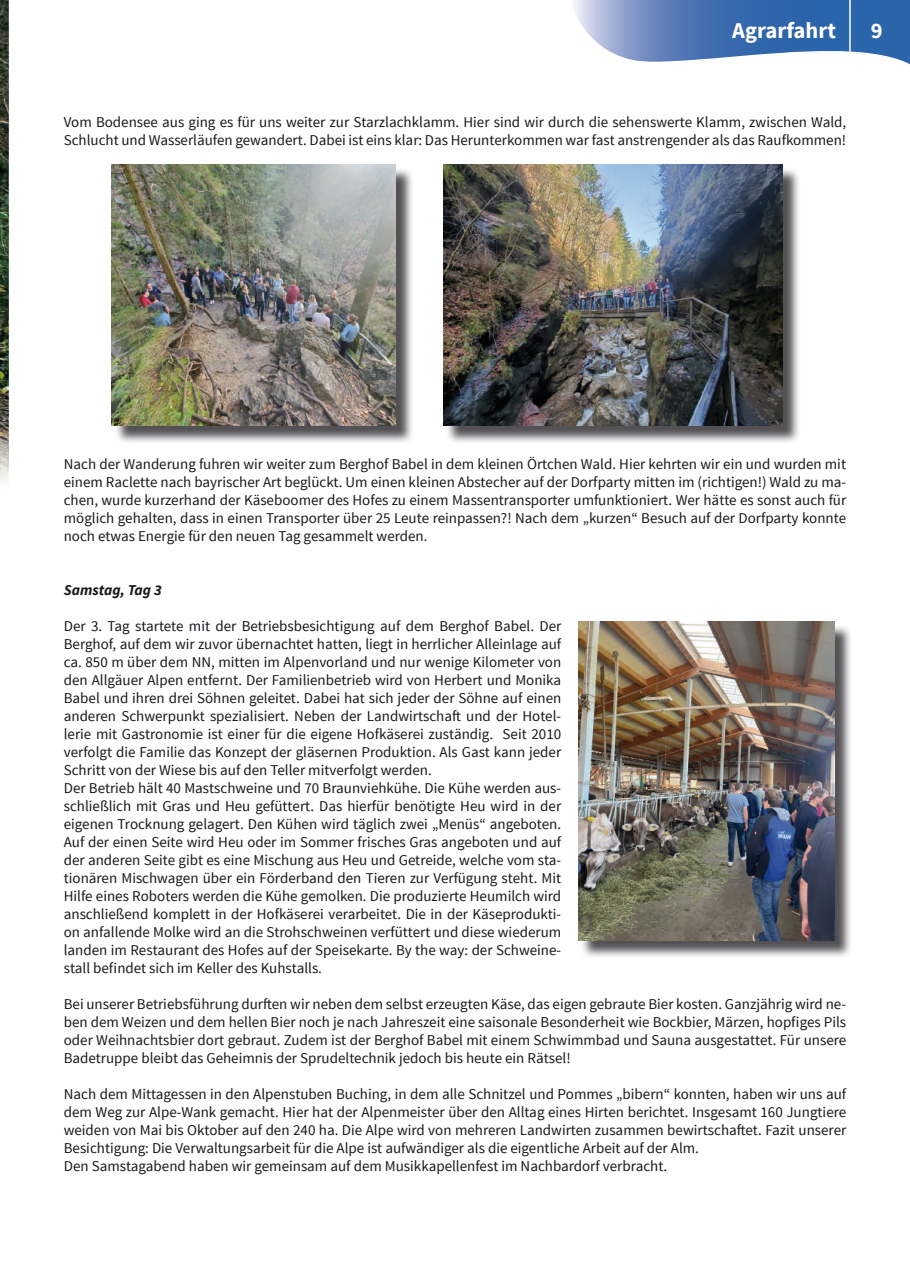
<style>
.page{position:relative;width:910px;height:1280px;background:#fff}
.page>*{position:absolute;margin:0;border:0;box-sizing:border-box;transform-origin:0 0}
.t1{font:700 22.5px "Source Sans Pro";color:#fff}
.t2{font:15px/18px "Source Sans Pro";color:#1a171c}
.t3{font:italic 700 15px "Source Sans Pro";color:#1a171c}
</style>
<div class="page">
<img style="left:0;top:0;width:8px;height:481px">
<svg style="left:574px;top:0;width:336px;height:66px"></svg>
<hr style="left:849px;top:0;width:2px;height:52px;background:#fff">
<div style="left:581px;top:624px;width:272px;height:335px;background:#1a171c;opacity:.75"></div>
<img style="left:578px;top:622px;width:256px;height:318px">
<div style="left:114px;top:167px;width:300px;height:277px;background:#1a171c;opacity:.75"></div>
<img style="left:112px;top:165px;width:283px;height:261px">
<div style="left:446px;top:167px;width:355px;height:277px;background:#1a171c;opacity:.75"></div>
<img style="left:443px;top:165px;width:339px;height:261px">
<h1 class="t1" style="left:732px;top:16px;width:105px">Agrarfahrt</h1>
<h1 class="t1" style="left:871px;top:16px;width:13px">9</h1>
<p class="t2" style="left:64px;top:113px;width:784px">Vom Bodensee aus ging es für uns weiter zur Starzlachklamm. Hier sind wir durch die sehenswerte Klamm, zwischen Wald,<br>Schlucht und Wasserläufen gewandert. Dabei ist eins klar: Das Herunterkommen war fast anstrengender als das Raufkommen!</p>
<p class="t2" style="left:64px;top:455px;width:784px;text-align:justify">Nach der Wanderung fuhren wir weiter zum Berghof Babel in dem kleinen Örtchen Wald. Hier kehrten wir ein und wurden mit einem Raclette nach bayrischer Art beglückt. Um einen kleinen Abstecher auf der Dorfparty mitten im (richtigen!) Wald zu ma&shy;chen, wurde kurzerhand der Käseboomer des Hofes zu einem Massentransporter umfunktioniert. Wer hätte es sonst auch für möglich gehalten, dass in einen Transporter über 25 Leute reinpassen?! Nach dem „kurzen“ Besuch auf der Dorfparty konnte noch etwas Energie für den neuen Tag gesammelt werden.</p>
<p class="t3" style="left:64px;top:581px;width:99px">Samstag, Tag 3</p>
<p class="t2" style="left:64px;top:617px;width:499px">Der 3. Tag startete mit der Betriebsbesichtigung auf dem Berghof Babel. Der Berghof, auf dem wir zuvor übernachtet hatten, liegt in herrlicher Alleinlage auf ca. 850 m über dem NN, mitten im Alpenvorland und nur wenige Kilometer von den Allgäuer Alpen entfernt. Der Familienbetrieb wird von Herbert und Monika Babel und ihren drei Söhnen geleitet. Dabei hat sich jeder der Söhne auf einen anderen Schwerpunkt spezialisiert. Neben der Landwirtschaft und der Hotel&shy;lerie mit Gastronomie ist einer für die eigene Hofkäserei zuständig. Seit 2010 verfolgt die Familie das Konzept der gläsernen Produktion. Als Gast kann jeder Schritt von der Wiese bis auf den Teller mitverfolgt werden.<br>Der Betrieb hält 40 Mastschweine und 70 Braunviehkühe. Die Kühe werden aus&shy;schließlich mit Gras und Heu gefüttert. Das hierfür benötigte Heu wird in der eigenen Trocknung gelagert. Den Kühen wird täglich zwei „Menüs“ angeboten.<br>Auf der einen Seite wird Heu oder im Sommer frisches Gras angeboten und auf der anderen Seite gibt es eine Mischung aus Heu und Getreide, welche vom sta&shy;tionären Mischwagen über ein Förderband den Tieren zur Verfügung steht. Mit Hilfe eines Roboters werden die Kühe gemolken. Die produzierte Heumilch wird anschließend komplett in der Hofkäserei verarbeitet. Die in der Käseprodukti&shy;on anfallende Molke wird an die Strohschweinen verfüttert und diese wiederum landen im Restaurant des Hofes auf der Speisekarte. By the way: der Schweine&shy;stall befindet sich im Keller des Kuhstalls.</p>
<p class="t2" style="left:64px;top:995px;width:784px;text-align:justify">Bei unserer Betriebsführung durften wir neben dem selbst erzeugten Käse, das eigen gebraute Bier kosten. Ganzjährig wird ne&shy;ben dem Weizen und dem hellen Bier noch je nach Jahreszeit eine saisonale Besonderheit wie Bockbier, Märzen, hopfiges Pils oder Weihnachtsbier dort gebraut. Zudem ist der Berghof Babel mit einem Schwimmbad und Sauna ausgestattet. Für unsere Badetruppe bleibt das Geheimnis der Sprudeltechnik jedoch bis heute ein Rätsel!</p>
<p class="t2" style="left:64px;top:1085px;width:784px">Nach dem Mittagessen in den Alpenstuben Buching, in dem alle Schnitzel und Pommes „bibern“ konnten, haben wir uns auf dem Weg zur Alpe-Wank gemacht. Hier hat der Alpenmeister über den Alltag eines Hirten berichtet. Insgesamt 160 Jungtiere weiden von Mai bis Oktober auf den 240 ha. Die Alpe wird von mehreren Landwirten zusammen bewirtschaftet. Fazit unserer Besichtigung: Die Verwaltungsarbeit für die Alpe ist aufwändiger als die eigentliche Arbeit auf der Alm.<br>Den Samstagabend haben wir gemeinsam auf dem Musikkapellenfest im Nachbardorf verbracht.</p>
</div>
